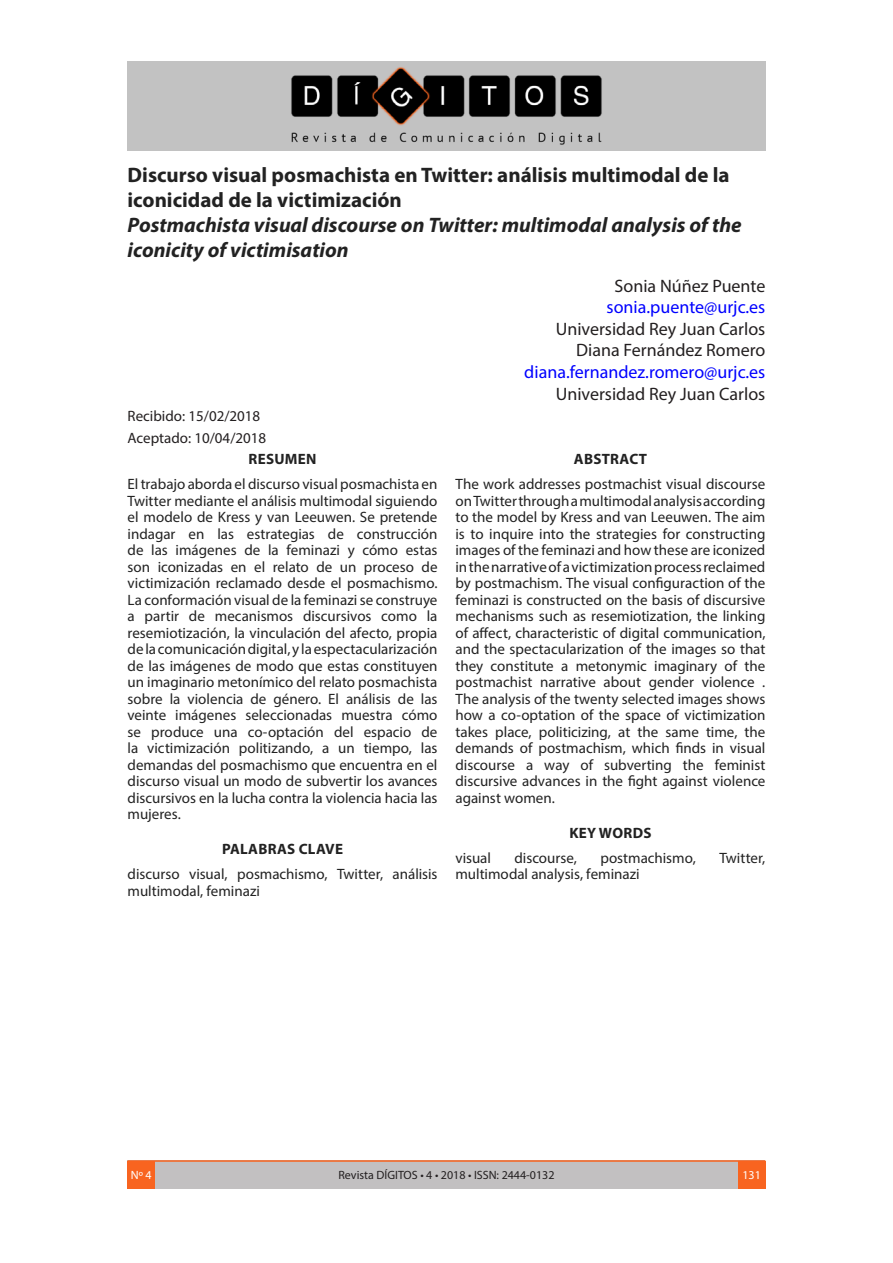
<style>
.page{position:relative;width:893px;height:1263px;background:#fff}
.page>*{position:absolute;margin:0;border:0;box-sizing:border-box;transform-origin:0 0}
.t1{font:700 21px/25.2px "Myriad Pro";color:#222}
.t2{font:italic 700 21px/25.2px "Myriad Pro";color:#222}
.t3{font:18px/21.6px "Myriad Pro";color:#231f20;text-align:right}
.t4{font:18px "Myriad Pro";color:#00f}
.t5{font:15px/16.5px "Myriad Pro";color:#222;text-align:justify}
.t6{font:15px/21.6px "Myriad Pro";color:#231f20}
.t7{font:700 15px "Myriad Pro";letter-spacing:.02em;color:#222}
.t8{font:12px "Myriad Pro";color:#231f20}
.t9{font:12px "Myriad Pro";color:#fff}
</style>
<div class="page">
<div style="left:128px;top:1160px;width:637px;height:29px;background:#c2c0c1"></div>
<hr style="left:128px;top:1160px;width:637px;height:2px;background:#f86420">
<img style="left:128px;top:62px;width:637px;height:89px">
<div style="left:738px;top:1161px;width:27px;height:27px;background:#f86420"></div>
<div style="left:128px;top:1161px;width:27px;height:27px;background:#f86420"></div>
<h1 class="t1" style="left:128px;top:161px;width:604px">Discurso visual posmachista en Twitter: análisis multimodal de la iconicidad de la victimización</h1>
<h1 class="t2" style="left:128px;top:212px;width:616px">Postmachista visual discourse on Twitter: multimodal analysis of the iconicity of victimisation</h1>
<p class="t3" style="left:614px;top:274px;width:152px">Sonia Núñez Puente</p>
<p class="t4" style="left:607px;top:296px;width:160px">sonia.puente@urjc.es</p>
<p class="t3" style="left:556px;top:318px;width:211px">Universidad Rey Juan Carlos<br>Diana Fernández Romero</p>
<p class="t4" style="left:524px;top:361px;width:243px">diana.fernandez.romero@urjc.es</p>
<p class="t3" style="left:556px;top:382px;width:211px">Universidad Rey Juan Carlos</p>
<p class="t6" style="left:128px;top:405px;width:140px">Recibido: 15/02/2018<br>Aceptado: 10/04/2018</p>
<p class="t7" style="left:248px;top:449px;width:70px">RESUMEN</p>
<p class="t5" style="left:128px;top:476px;width:311px">El trabajo aborda el discurso visual posmachista en Twitter mediante el análisis multimodal siguiendo el modelo de Kress y van Leeuwen. Se pretende indagar en las estrategias de construcción de las imágenes de la feminazi y cómo estas son iconizadas en el relato de un proceso de victimización reclamado desde el posmachismo.<br>La conformación visual de la feminazi se construye a partir de mecanismos discursivos como la resemiotización, la vinculación del afecto, propia de la comunicación digital, y la espectacularización de las imágenes de modo que estas constituyen un imaginario metonímico del relato posmachista sobre la violencia de género. El análisis de las veinte imágenes seleccionadas muestra cómo se produce una co-optación del espacio de la victimización politizando, a un tiempo, las demandas del posmachismo que encuentra en el discurso visual un modo de subvertir los avances discursivos en la lucha contra la violencia hacia las mujeres.</p>
<p class="t7" style="left:222px;top:839px;width:123px">PALABRAS CLAVE</p>
<p class="t5" style="left:128px;top:866px;width:311px">discurso visual, posmachismo, Twitter, análisis multimodal, feminazi</p>
<p class="t7" style="left:574px;top:449px;width:75px">ABSTRACT</p>
<p class="t5" style="left:455px;top:476px;width:311px">The work addresses postmachist visual discourse on Twitter through a multimodal analysis according to the model by Kress and van Leeuwen. The aim is to inquire into the strategies for constructing images of the feminazi and how these are iconized in the narrative of a victimization process reclaimed by postmachism. The visual configuraction of the feminazi is constructed on the basis of discursive mechanisms such as resemiotization, the linking of affect, characteristic of digital communication, and the spectacularization of the images so that they constitute a metonymic imaginary of the postmachist narrative about gender violence .<br>The analysis of the twenty selected images shows how a co-optation of the space of victimization takes place, politicizing, at the same time, the demands of postmachism, which finds in visual discourse a way of subverting the feminist discursive advances in the fight against violence against women.</p>
<p class="t7" style="left:569px;top:823px;width:84px">KEY WORDS</p>
<p class="t5" style="left:455px;top:849px;width:37px">visual</p>
<p class="t5" style="left:514px;top:849px;width:64px">discourse,</p>
<p class="t5" style="left:600px;top:849px;width:97px">postmachismo,</p>
<p class="t5" style="left:719px;top:849px;width:48px">Twitter,</p>
<p class="t5" style="left:455px;top:866px;width:186px">multimodal analysis, feminazi</p>
<p class="t9" style="left:131px;top:1168px;width:22px">Nº 4</p>
<p class="t8" style="left:338px;top:1167px;width:218px">Revista DÍGITOS • 4 • 2018 • ISSN: 2444-0132</p>
<p class="t9" style="left:742px;top:1168px;width:20px">131</p>
</div>
